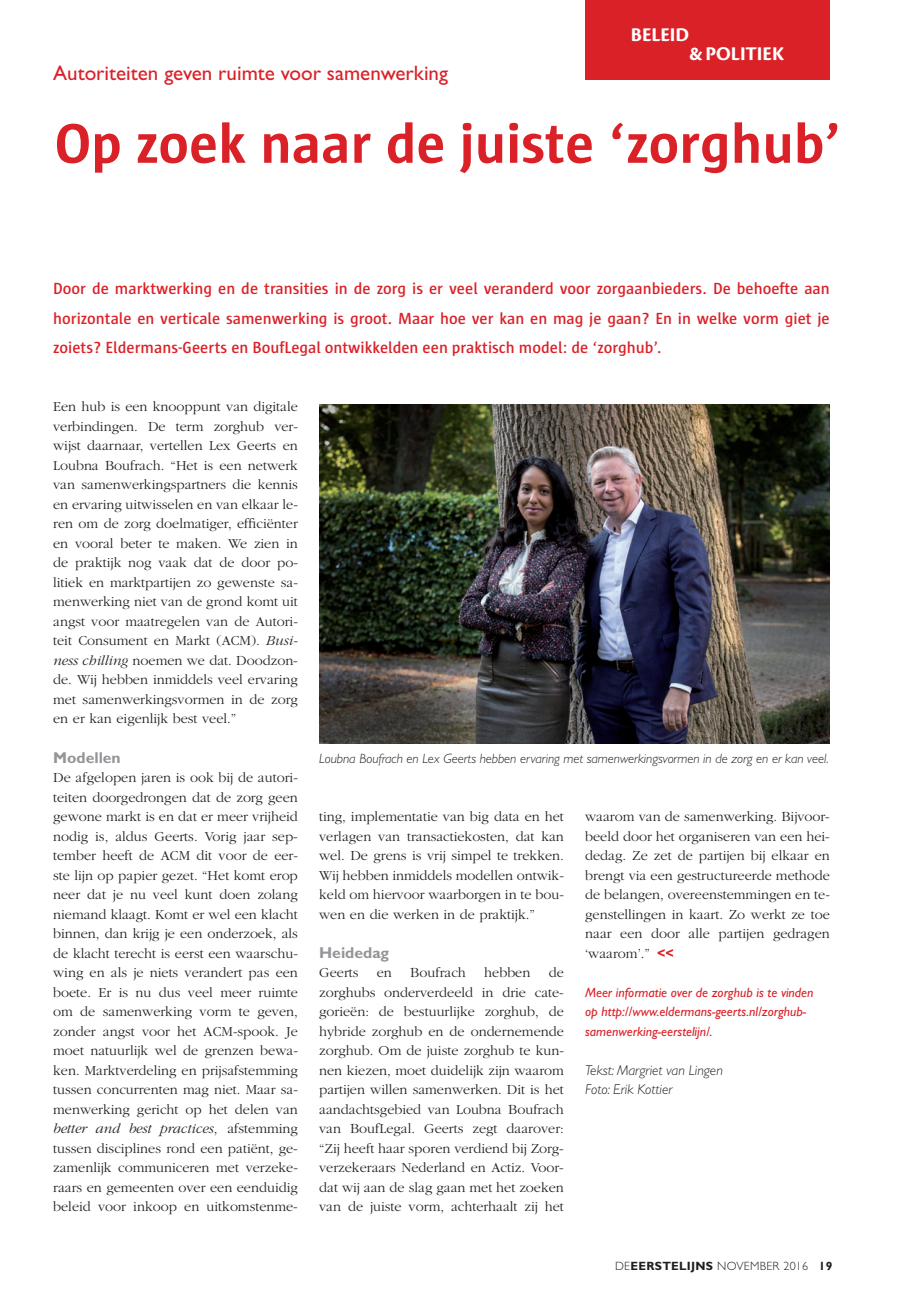
<style>
.page{position:relative;width:915px;height:1306px;background:#fff}
.page>*{position:absolute;margin:0;border:0;box-sizing:border-box;transform-origin:0 0}
.t1{font:700 57px "Sun";letter-spacing:.005em;color:#da2128}
.t2{font:21px "Gill Sans";color:#da2128}
.t3{font:20.25px "Cronos MM 700 13";color:#fff}
.t4{font:600 16.5px/29.2px "Sun";color:#da2128;text-align:justify}
.t5{font:700 15.75px "Gill Sans";color:#939598}
.t6{font:300 14.25px/19.5px "Garamond";color:#231f20;text-align:justify}
.t7{font:italic 300 14.25px/19.5px "Gill Sans";color:#231f20}
.t8{font:italic 13.5px/19.5px "Gill Sans";color:#da2128}
.t9{font:italic 300 13.5px "Gill Sans";letter-spacing:-.005em;color:#231f20}
.t10{font:300 12px "Gill Sans";letter-spacing:.025em;color:#231f20}
.s1{font-style:italic}
.s2{font-family:"Gill Sans";font-weight:700;color:#da2128}
.s3{font-weight:700}
</style>
<div class="page">
<div style="left:585px;top:0;width:244px;height:80px;background:#da2128"></div>
<img style="left:319px;top:404px;width:510px;height:339px">
<h3 class="t3" style="left:630px;top:24px;width:60px">BELEID</h3>
<h2 class="t2" style="left:53px;top:61px;width:396px">Autoriteiten geven ruimte voor samenwerking</h2>
<h3 class="t3" style="left:689px;top:43px;width:96px">&amp; POLITIEK</h3>
<h1 class="t1" style="left:55px;top:112px;width:788px">Op zoek naar de juiste ‘zorghub’</h1>
<p class="t4" style="left:53px;top:274px;width:777px">Door de marktwerking en de transities in de zorg is er veel veranderd voor zorgaanbieders. De behoefte aan horizontale en verticale samenwerking is groot. Maar hoe ver kan en mag je gaan? En in welke vorm giet je zoiets? Eldermans-Geerts en BoufLegal ontwikkelden een praktisch model: de ‘zorghub’.</p>
<p class="t6" style="left:53px;top:397px;width:246px">Een hub is een knooppunt van digitale verbindingen. De term zorghub ver&shy;wijst daarnaar, vertellen Lex Geerts en Loubna Boufrach. “Het is een netwerk van samenwerkingspartners die kennis en ervaring uitwisselen en van elkaar le&shy;ren om de zorg doelmatiger, efficiënter en vooral beter te maken. We zien in de praktijk nog vaak dat de door po&shy;litiek en marktpartijen zo gewenste sa&shy;menwerking niet van de grond komt uit angst voor maatregelen van de Autori&shy;teit Consument en Markt (ACM). <span class="s1">Busi&shy;ness chilling</span> noemen we dat. Doodzon&shy;de. Wij hebben inmiddels veel ervaring met samenwerkingsvormen in de zorg en er kan eigenlijk best veel.”</p>
<p class="t5" style="left:53px;top:748px;width:69px">Modellen</p>
<p class="t6" style="left:53px;top:768px;width:246px">De afgelopen jaren is ook bij de autori&shy;teiten doorgedrongen dat de zorg geen gewone markt is en dat er meer vrijheid nodig is, aldus Geerts. Vorig jaar sep&shy;tember heeft de ACM dit voor de eer&shy;ste lijn op papier gezet. “Het komt erop neer dat je nu veel kunt doen zolang niemand klaagt. Komt er wel een klacht binnen, dan krijg je een onderzoek, als de klacht terecht is eerst een waarschu&shy;wing en als je niets verandert pas een boete. Er is nu dus veel meer ruimte om de samenwerking vorm te geven, zonder angst voor het ACM-spook. Je moet natuurlijk wel de grenzen bewa&shy;ken. Marktverdeling en prijsafstemming tussen concurrenten mag niet. Maar sa&shy;menwerking gericht op het delen van <span class="s1">better and best practices</span>, afstemming tussen disciplines rond een patiënt, ge&shy;zamenlijk communiceren met verzeke&shy;raars en gemeenten over een eenduidig beleid voor inkoop en uitkomstenme-</p>
<p class="t9" style="left:319px;top:750px;width:511px">Loubna Boufrach en Lex Geerts hebben ervaring met samenwerkingsvormen in de zorg en er kan veel.</p>
<p class="t6" style="left:319px;top:807px;width:246px">ting, implementatie van big data en het verlagen van transactiekosten, dat kan wel. De grens is vrij simpel te trekken.<br>Wij hebben inmiddels modellen ontwik&shy;keld om hiervoor waarborgen in te bou&shy;wen en die werken in de praktijk.”</p>
<p class="t5" style="left:319px;top:943px;width:71px">Heidedag</p>
<p class="t6" style="left:319px;top:963px;width:41px">Geerts</p>
<p class="t6" style="left:377px;top:963px;width:17px">en</p>
<p class="t6" style="left:410px;top:963px;width:57px">Boufrach</p>
<p class="t6" style="left:484px;top:963px;width:48px">hebben</p>
<p class="t6" style="left:319px;top:963px;width:246px;text-indent:229px">de zorghubs onderverdeeld in drie cate&shy;gorieën: de bestuurlijke zorghub, de hybride zorghub en de ondernemende zorghub. Om de juiste zorghub te kun&shy;nen kiezen, moet duidelijk zijn waarom partijen willen samenwerken. Dit is het aandachtsgebied van Loubna Boufrach van BoufLegal. Geerts zegt daarover: “Zij heeft haar sporen verdiend bij Zorg&shy;verzekeraars Nederland en Actiz. Voor&shy;dat wij aan de slag gaan met het zoeken van de juiste vorm, achterhaalt zij het</p>
<p class="t6" style="left:585px;top:807px;width:246px">waarom van de samenwerking. Bijvoor&shy;beeld door het organiseren van een hei&shy;dedag. Ze zet de partijen bij elkaar en brengt via een gestructureerde methode de belangen, overeenstemmingen en te&shy;genstellingen in kaart. Zo werkt ze toe naar een door alle partijen gedragen ‘waarom’.” <span class="s2">&lt;&lt;</span></p>
<p class="t8" style="left:585px;top:982px;width:230px">Meer informatie over de zorghub is te vinden op http://www.eldermans-geerts.nl/zorghub&shy;samenwerking-eerstelijn/.</p>
<p class="t7" style="left:585px;top:1060px;width:139px">Tekst: Margriet van Lingen<br>Foto: Erik Kottier</p>
<p class="t10" style="left:615px;top:1258px;width:219px">DE<span class="s3">EERSTELIJNS</span> NOVEMBER 2016 <span class="s3">19</span></p>
</div>
